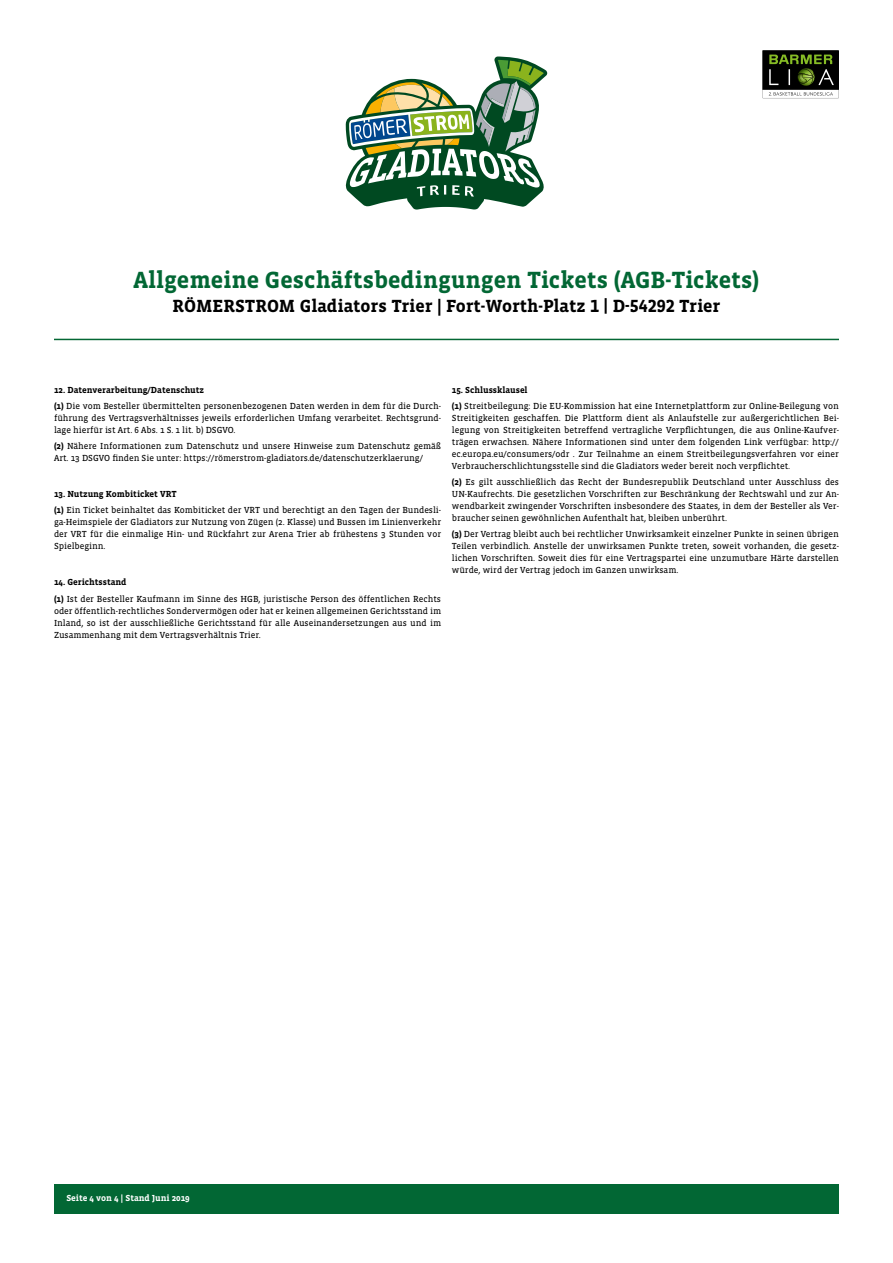
<style>
.page{position:relative;width:893px;height:1263px;background:#fff}
.page>*{position:absolute;margin:0;border:0;box-sizing:border-box;transform-origin:0 0}
.t1{font:700 24px "Vista Slab OTCE";color:#026734}
.t2{font:700 18px "Vista Slab OTCE";color:#000}
.t3{font:9px/12px "Vista Slab OTCE";color:#000}
.t4{font:700 9px "Vista Slab OTCE";color:#fff}
.s1{font-weight:700}
</style>
<div class="page">
<svg style="left:345px;top:56px;width:203px;height:154px"></svg>
<svg style="left:762px;top:50px;width:77px;height:48px;background:#434a37"></svg>
<hr style="left:54px;top:339px;width:785px;height:1px;background:#046734">
<div style="left:54px;top:1183px;width:785px;height:30px;background:#026734"></div>
<h1 class="t1" style="left:134px;top:266px;width:627px">Allgemeine Geschäftsbedingungen Tickets (AGB-Tickets)</h1>
<h2 class="t2" style="left:173px;top:295px;width:549px">RÖMERSTROM Gladiators Trier | Fort-Worth-Platz 1 | D-54292 Trier</h2>
<p class="t3" style="left:54px;top:381px;width:389px;line-height:16.2px"><span class="s1">12. Datenverarbeitung/Datenschutz<br>(1)</span> Die vom Besteller übermittelten personenbezogenen Daten werden in dem für die Durch-</p>
<p class="t3" style="left:54px;top:412px;width:389px">führung des Vertragsverhältnisses jeweils erforderlichen Umfang verarbeitet. Rechtsgrund&shy;lage hierfür ist Art. 6 Abs. 1 S. 1 lit. b) DSGVO.</p>
<p class="t3" style="left:54px;top:440px;width:389px"><span class="s1">(2)</span> Nähere Informationen zum Datenschutz und unsere Hinweise zum Datenschutz gemäß<br>Art. 13 DSGVO finden Sie unter: https://römerstrom-gladiators.de/datenschutzerklaerung/</p>
<p class="t3" style="left:54px;top:486px;width:389px;line-height:16.2px"><span class="s1">13. Nutzung Kombiticket VRT<br>(1)</span> Ein Ticket beinhaltet das Kombiticket der VRT und berechtigt an den Tagen der Bundesli-</p>
<p class="t3" style="left:54px;top:516px;width:389px;text-align:justify">ga-Heimspiele der Gladiators zur Nutzung von Zügen (2. Klasse) und Bussen im Linienverkehr der VRT für die einmalige Hin- und Rückfahrt zur Arena Trier ab frühestens 3 Stunden vor Spielbeginn.</p>
<p class="t3" style="left:54px;top:574px;width:389px;line-height:16.2px"><span class="s1">14. Gerichtsstand<br>(1)</span> Ist der Besteller Kaufmann im Sinne des HGB, juristische Person des öffentlichen Rechts</p>
<p class="t3" style="left:54px;top:604px;width:389px;text-align:justify">oder öffentlich-rechtliches Sondervermögen oder hat er keinen allgemeinen Gerichtsstand im Inland, so ist der ausschließliche Gerichtsstand für alle Auseinandersetzungen aus und im Zusammenhang mit dem Vertragsverhältnis Trier.</p>
<p class="t3" style="left:452px;top:381px;width:389px;line-height:16.2px"><span class="s1">15. Schlussklausel<br>(1)</span> Streitbeilegung: Die EU-Kommission hat eine Internetplattform zur Online-Beilegung von</p>
<p class="t3" style="left:452px;top:412px;width:389px;text-align:justify">Streitigkeiten geschaffen. Die Plattform dient als Anlaufstelle zur außergerichtlichen Bei&shy;legung von Streitigkeiten betreffend vertragliche Verpflichtungen, die aus Online-Kaufver&shy;trägen erwachsen. Nähere Informationen sind unter dem folgenden Link verfügbar: http:// ec.europa.eu/consumers/odr . Zur Teilnahme an einem Streitbeilegungsverfahren vor einer Verbraucherschlichtungsstelle sind die Gladiators weder bereit noch verpflichtet.</p>
<p class="t3" style="left:452px;top:476px;width:389px;text-align:justify"><span class="s1">(2)</span> Es gilt ausschließlich das Recht der Bundesrepublik Deutschland unter Ausschluss des UN-Kaufrechts. Die gesetzlichen Vorschriften zur Beschränkung der Rechtswahl und zur An&shy;wendbarkeit zwingender Vorschriften insbesondere des Staates, in dem der Besteller als Ver&shy;braucher seinen gewöhnlichen Aufenthalt hat, bleiben unberührt.</p>
<p class="t3" style="left:452px;top:528px;width:389px;text-align:justify"><span class="s1">(3)</span> Der Vertrag bleibt auch bei rechtlicher Unwirksamkeit einzelner Punkte in seinen übrigen Teilen verbindlich. Anstelle der unwirksamen Punkte treten, soweit vorhanden, die gesetz&shy;lichen Vorschriften. Soweit dies für eine Vertragspartei eine unzumutbare Härte darstellen würde, wird der Vertrag jedoch im Ganzen unwirksam.</p>
<p class="t4" style="left:66px;top:1192px;width:125px">Seite 4 von 4 | Stand Juni 2019</p>
</div>
